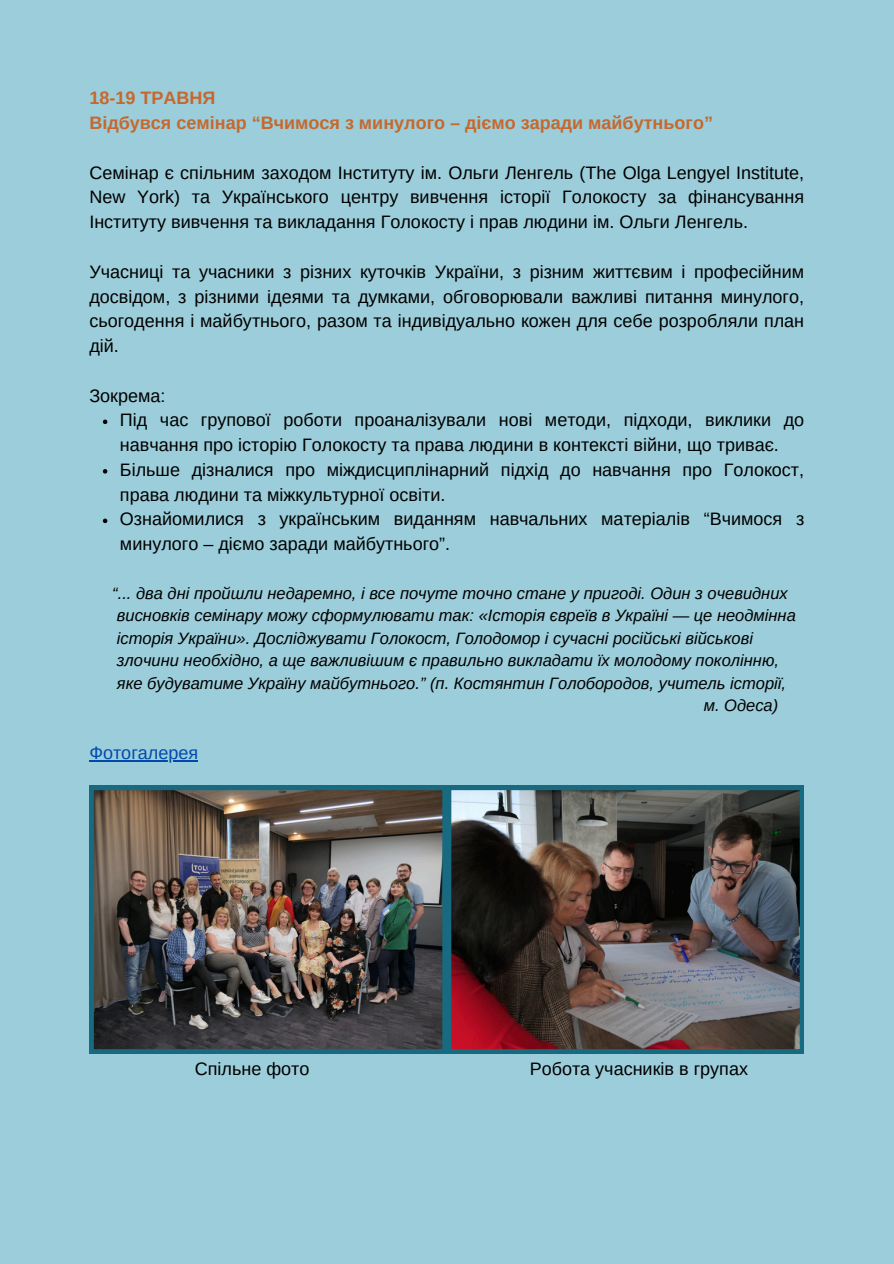
<style>
.page{position:relative;width:894px;height:1264px;background:#fff}
.page>*{position:absolute;margin:0;border:0;box-sizing:border-box;transform-origin:0 0}
.t1{font:18px/24.8px "Arimo";color:#000}
.t2{font:700 18px/24.8px "Arimo";color:#c6682d}
.t3{font:18px "Arimo";color:#004aad}
.t4{font:italic 16.5px "Arimo";color:#000}
</style>
<div class="page">
<div style="left:0;top:0;width:893px;height:1263px;background:#9ccdda"></div>
<svg style="left:103px;top:419px;width:4px;height:5px"></svg>
<svg style="left:103px;top:469px;width:4px;height:4px"></svg>
<svg style="left:103px;top:518px;width:4px;height:5px"></svg>
<hr style="left:89px;top:760px;width:109px;height:1px;background:#004aad">
<img style="left:89px;top:785px;width:357px;height:268px">
<img style="left:446px;top:785px;width:357px;height:268px">
<h1 class="t2" style="left:89px;top:86px;width:625px">18-19 ТРАВНЯ<br>Відбувся семінар “Вчимося з минулого – діємо заради майбутнього”</h1>
<p class="t1" style="left:89px;top:160px;width:716px;text-align:justify">Семінар є спільним заходом Інституту ім. Ольги Ленгель (The Olga Lengyel Institute, New York) та Українського центру вивчення історії Голокосту за фінансування Інституту вивчення та викладання Голокосту і прав людини ім. Ольги Ленгель.</p>
<p class="t1" style="left:89px;top:259px;width:716px;text-align:justify">Учасниці та учасники з різних куточків України, з різним життєвим і професійним досвідом, з різними ідеями та думками, обговорювали важливі питання минулого, сьогодення і майбутнього, разом та індивідуально кожен для себе розробляли план дій.</p>
<p class="t1" style="left:89px;top:383px;width:78px">Зокрема:</p>
<p class="t1" style="left:120px;top:407px;width:685px">Під час групової роботи проаналізували нові методи, підходи, виклики до навчання про історію Голокосту та права людини в контексті війни, що триває.</p>
<p class="t1" style="left:120px;top:457px;width:685px">Більше дізналися про міждисциплінарний підхід до навчання про Голокост, права людини та міжкультурної освіти.</p>
<p class="t1" style="left:120px;top:506px;width:685px">Ознайомилися з українським виданням навчальних матеріалів “Вчимося з минулого – діємо заради майбутнього”.</p>
<p class="t4" style="left:112px;top:583px;width:676px">“... два дні пройшли недаремно, і все почуте точно стане у пригоді. Один з очевидних</p>
<p class="t4" style="left:117px;top:606px;width:680px">висновків семінару можу сформулювати так: «Історія євреїв в Україні — це неодмінна</p>
<p class="t4" style="left:117px;top:628px;width:637px">історія України». Досліджувати Голокост, Голодомор і сучасні російські військові</p>
<p class="t4" style="left:117px;top:651px;width:663px">злочини необхідно, а ще важливішим є правильно викладати їх молодому поколінню,</p>
<p class="t4" style="left:117px;top:673px;width:670px">яке будуватиме Україну майбутнього.” (п. Костянтин Голобородов, учитель історії,</p>
<p class="t4" style="left:703px;top:696px;width:76px">м. Одеса)</p>
<p class="t3" style="left:89px;top:743px;width:110px">Фотогалерея</p>
<p class="t1" style="left:195px;top:1056px;width:116px">Спільне фото</p>
<p class="t1" style="left:529px;top:1056px;width:220px">Робота учасників в групах</p>
</div>
